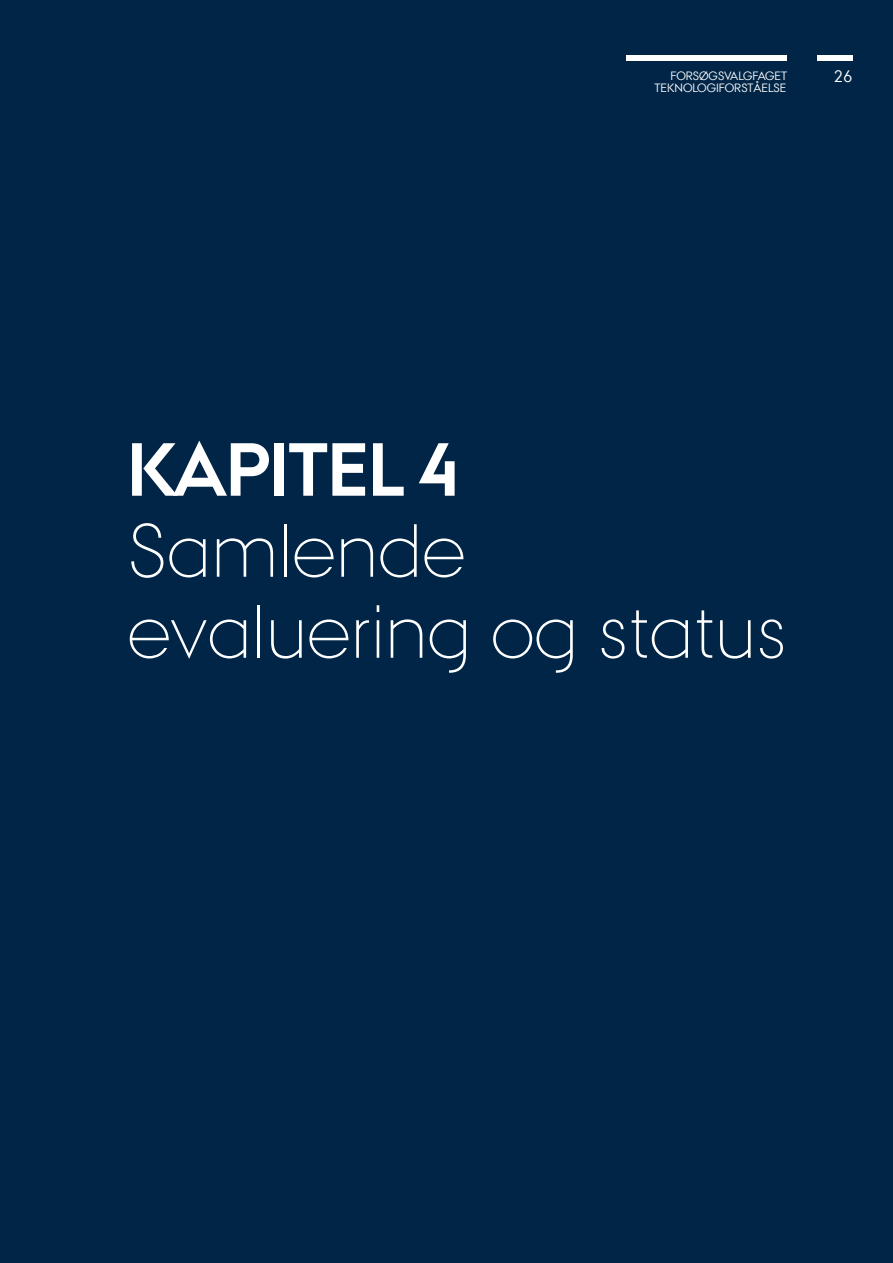
<style>
.page{position:relative;width:893px;height:1263px;background:#002546}
.page>*{position:absolute;margin:0;border:0;box-sizing:border-box;transform-origin:0 0}
.t1{font:300 75px/81px "AU Passata";color:#fff}
.t2{font:700 75px "AU Passata";color:#fff}
.t3{font:16.5px "AU Passata";color:#fff}
.t4{font:12px "AU Passata";color:#fff}
</style>
<div class="page">
<div style="left:817px;top:55px;width:36px;height:5px;background:#fff"></div>
<div style="left:626px;top:55px;width:161px;height:5px;background:#fff"></div>
<p class="t4" style="left:670px;top:69px;width:118px">FORSØGSVALGFAGET</p>
<h2 class="t3" style="left:834px;top:66px;width:20px">26</h2>
<p class="t4" style="left:654px;top:81px;width:133px">TEKNOLOGIFORSTÅELSE</p>
<h1 class="t2" style="left:128px;top:426px;width:334px">KAPITEL 4</h1>
<h1 class="t1" style="left:128px;top:511px;width:661px">Samlende evaluering og status</h1>
</div>
